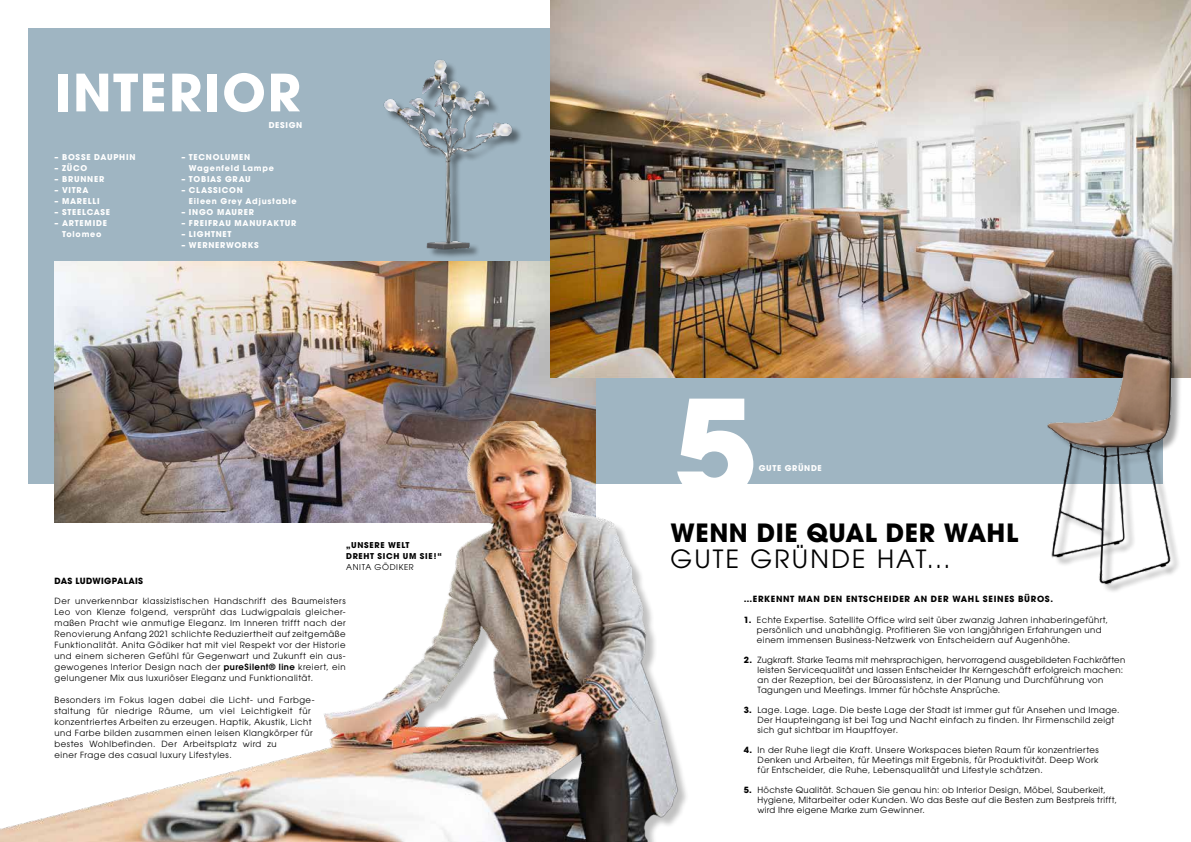
<style>
.page{position:relative;width:1191px;height:842px;background:#fff}
.page>*{position:absolute;margin:0;border:0;box-sizing:border-box;transform-origin:0 0}
.t1{font:700 134.5px "Avant Garde";color:#fff}
.t2{font:700 51px "Avant Garde";letter-spacing:.035em;color:#fff}
.t3{font:700 25px "Avant Garde";letter-spacing:.02em;color:#000}
.t4{font:25px "Avant Garde";letter-spacing:.085em;color:#000}
.t5{font:8.5px/11px "Avant Garde";letter-spacing:.05em;color:#000}
.t6{font:700 8.5px "Avant Garde";letter-spacing:.075em;color:#000}
.t7{font:700 8.5px "Avant Garde";letter-spacing:.03em;color:#000}
.t8{font:700 8px/11px "Avant Garde";letter-spacing:.09em;color:#fff}
.t9{font:700 8px/11px "Avant Garde";letter-spacing:.085em;color:#000}
.t10{font:8px "Avant Garde";letter-spacing:.08em;color:#000}
.s1{font-weight:600}
.s2{font-weight:700}
</style>
<div class="page">
<div style="left:28px;top:28px;width:1134px;height:455px;background:#9fb5c2"></div>
<img style="left:55px;top:261px;width:540px;height:160px">
<img style="left:550px;top:0;width:641px;height:378px">
<img style="left:0;top:421px;width:683px;height:421px">
<img style="left:383px;top:60px;width:136px;height:197px">
<img style="left:1022px;top:317px;width:169px;height:275px">
<h2 class="t2" style="left:55px;top:60px;width:248px">INTERIOR</h2>
<p class="t8" style="left:55px;top:152px;width:82px">– BOSSE DAUPHIN</p>
<p class="t8" style="left:55px;top:163px;width:34px">– ZÜCO</p>
<p class="t8" style="left:55px;top:174px;width:51px">– BRUNNER</p>
<p class="t8" style="left:55px;top:185px;width:36px">– VITRA</p>
<p class="t8" style="left:55px;top:196px;width:46px">– MARELLI</p>
<p class="t8" style="left:55px;top:207px;width:57px">– STEELCASE</p>
<p class="t8" style="left:55px;top:218px;width:54px;text-align:center">– ARTEMIDE<br>Tolomeo</p>
<p class="t8" style="left:269px;top:120px;width:35px">DESIGN</p>
<p class="t8" style="left:189px;top:152px;width:86px;text-indent:-8px">– TECNOLUMEN<br>Wagenfeld Lampe</p>
<p class="t8" style="left:181px;top:174px;width:71px">– TOBIAS GRAU</p>
<p class="t8" style="left:189px;top:185px;width:109px;text-indent:-8px">– CLASSICON<br>Eileen Grey Adjustable</p>
<p class="t8" style="left:181px;top:207px;width:74px">– INGO MAURER</p>
<p class="t8" style="left:181px;top:218px;width:116px">– FREIFRAU MANUFAKTUR</p>
<p class="t8" style="left:181px;top:229px;width:52px">– LIGHTNET</p>
<p class="t8" style="left:181px;top:240px;width:79px">– WERNERWORKS</p>
<p class="t9" style="left:346px;top:539px;width:97px">„UNSERE WELT<br>DREHT SICH UM SIE!“</p>
<p class="t10" style="left:346px;top:562px;width:69px">ANITA GÖDIKER</p>
<p class="t7" style="left:55px;top:576px;width:90px">DAS LUDWIGPALAIS</p>
<p class="t5" style="left:55px;top:596px;width:293px;text-align:justify">Der unverkennbar klassizistischen Handschrift des Baumeisters Leo von Klenze folgend, versprüht das Ludwigpalais gleicher&shy;maßen Pracht wie anmutige Eleganz. Im Inneren trifft nach der Renovierung Anfang 2021 schlichte Reduziertheit auf zeitgemäße Funktionalität. Anita Gödiker hat mit viel Respekt vor der Historie und einem sicheren Gefühl für Gegenwart und Zukunft ein aus&shy;gewogenes Interior Design nach der <span class="s1">pureSilent® line</span> kreiert, ein gelungener Mix aus luxuriöser Eleganz und Funktionalität.</p>
<p class="t5" style="left:55px;top:695px;width:261px">Besonders im Fokus lagen dabei die Licht- und Farbge&shy;staltung für niedrige Räume, um viel Leichtigkeit für konzentriertes Arbeiten zu erzeugen. Haptik, Akustik, Licht und Farbe bilden zusammen einen leisen Klangkörper für bestes Wohlbefinden. Der Arbeitsplatz wird zu<br>einer Frage des casual luxury Lifestyles.</p>
<h1 class="t1" style="left:673px;top:361px;width:85px">5</h1>
<p class="t8" style="left:759px;top:462px;width:65px">GUTE GRÜNDE</p>
<h3 class="t3" style="left:670px;top:517px;width:349px">WENN DIE QUAL DER WAHL</h3>
<h3 class="t4" style="left:670px;top:544px;width:281px">GUTE GRÜNDE HAT...</h3>
<p class="t6" style="left:743px;top:593px;width:311px">…ERKENNT MAN DEN ENTSCHEIDER AN DER WAHL SEINES BÜROS.</p>
<p class="t5" style="left:757px;top:614px;width:353px;line-height:10px;text-indent:-13px"><span class="s2">1.</span> Echte Expertise. Satellite Office wird seit über zwanzig Jahren inhaberingeführt, persönlich und unabhängig. Profitieren Sie von langjährigen Erfahrungen und einem immensen Business-Netzwerk von Entscheidern auf Augenhöhe.</p>
<p class="t5" style="left:757px;top:654px;width:369px;line-height:10px;text-indent:-14px"><span class="s2">2.</span> Zugkraft. Starke Teams mit mehrsprachigen, hervorragend ausgebildeten Fachkräften leisten Servicequalität und lassen Entscheider Ihr Kerngeschäft erfolgreich machen: an der Rezeption, bei der Büroassistenz, in der Planung und Durchführung von Tagungen und Meetings. Immer für höchste Ansprüche.</p>
<p class="t5" style="left:757px;top:704px;width:364px;line-height:10px;text-indent:-14px"><span class="s2">3.</span> Lage. Lage. Lage. Die beste Lage der Stadt ist immer gut für Ansehen und Image.<br>Der Haupteingang ist bei Tag und Nacht einfach zu finden. Ihr Firmenschild zeigt sich gut sichtbar im Hauptfoyer.</p>
<p class="t5" style="left:757px;top:744px;width:343px;line-height:10px;text-align:justify;text-indent:-14px"><span class="s2">4.</span> In der Ruhe liegt die Kraft. Unsere Workspaces bieten Raum für konzentriertes Denken und Arbeiten, für Meetings mit Ergebnis, für Produktivität. Deep Work für Entscheider, die Ruhe, Lebensqualität und Lifestyle schätzen.</p>
<p class="t5" style="left:757px;top:784px;width:361px;line-height:10px;text-indent:-14px"><span class="s2">5.</span> Höchste Qualität. Schauen Sie genau hin: ob Interior Design, Möbel, Sauberkeit,<br>Hygiene, Mitarbeiter oder Kunden. Wo das Beste auf die Besten zum Bestpreis trifft, wird Ihre eigene Marke zum Gewinner.</p>
</div>
